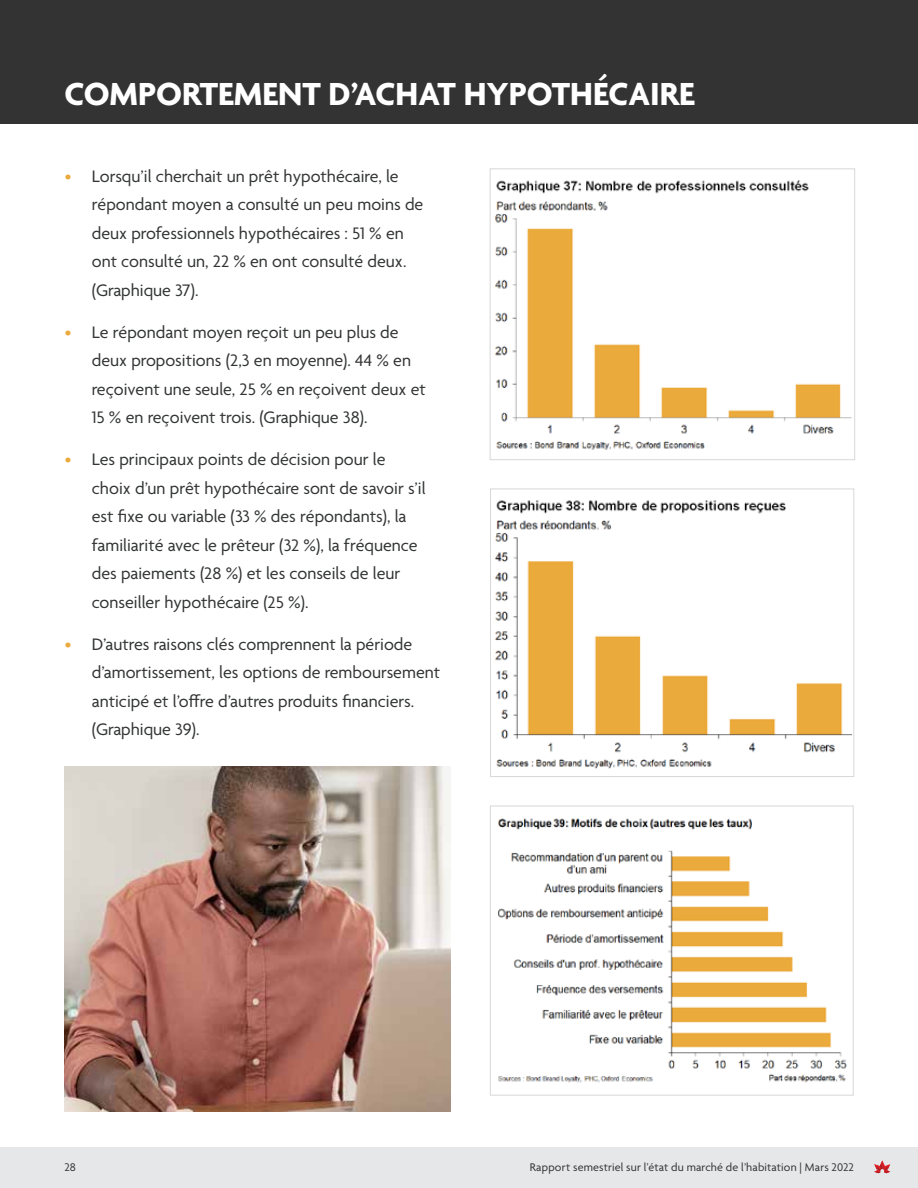
<style>
.page{position:relative;width:918px;height:1188px;background:#fff}
.page>*{position:absolute;margin:0;border:0;box-sizing:border-box;transform-origin:0 0}
.t1{font:700 34.5px "Agenda";color:#fff}
.t2{font:18px/28.5px "Agenda";color:#323333}
.t3{font:12px "Agenda";letter-spacing:.015em;color:#323333}
.s1{color:#ebaa3c}
</style>
<div class="page">
<div style="left:0;top:1147px;width:918px;height:41px;background:#e6e7e8"></div>
<svg style="left:874px;top:1160px;width:16px;height:13px"></svg>
<div style="left:0;top:0;width:918px;height:124px;background:#333"></div>
<img style="left:495px;top:180px;width:356px;height:270px">
<img style="left:498px;top:818px;width:349px;height:265px">
<img style="left:495px;top:500px;width:356px;height:269px">
<img style="left:65px;top:767px;width:385px;height:345px">
<h1 class="t1" style="left:64px;top:75px;width:632px">COMPORTEMENT D’ACHAT HYPOTHÉCAIRE</h1>
<p class="t2" style="left:92px;top:163px;width:333px;text-indent:-27px"><span class="s1">•</span> Lorsqu’il cherchait un prêt hypothécaire, le répondant moyen a consulté un peu moins de deux professionnels hypothécaires : 51 % en ont consulté un, 22 % en ont consulté deux. (Graphique 37).</p>
<p class="t2" style="left:92px;top:319px;width:336px;text-indent:-27px"><span class="s1">•</span> Le répondant moyen reçoit un peu plus de deux propositions (2,3 en moyenne). 44 % en reçoivent une seule, 25 % en reçoivent deux et 15 % en reçoivent trois. (Graphique 38).</p>
<p class="t2" style="left:92px;top:446px;width:335px;text-indent:-27px"><span class="s1">•</span> Les principaux points de décision pour le choix d’un prêt hypothécaire sont de savoir s’il est fixe ou variable (33 % des répondants), la familiarité avec le prêteur (32 %), la fréquence des paiements (28 %) et les conseils de leur conseiller hypothécaire (25 %).</p>
<p class="t2" style="left:92px;top:631px;width:350px;text-indent:-27px"><span class="s1">•</span> D’autres raisons clés comprennent la période d’amortissement, les options de remboursement anticipé et l’offre d’autres produits financiers. (Graphique 39).</p>
<p class="t3" style="left:64px;top:1161px;width:13px">28</p>
<p class="t3" style="left:530px;top:1161px;width:326px">Rapport semestriel sur l’état du marché de l’habitation | Mars 2022</p>
</div>
